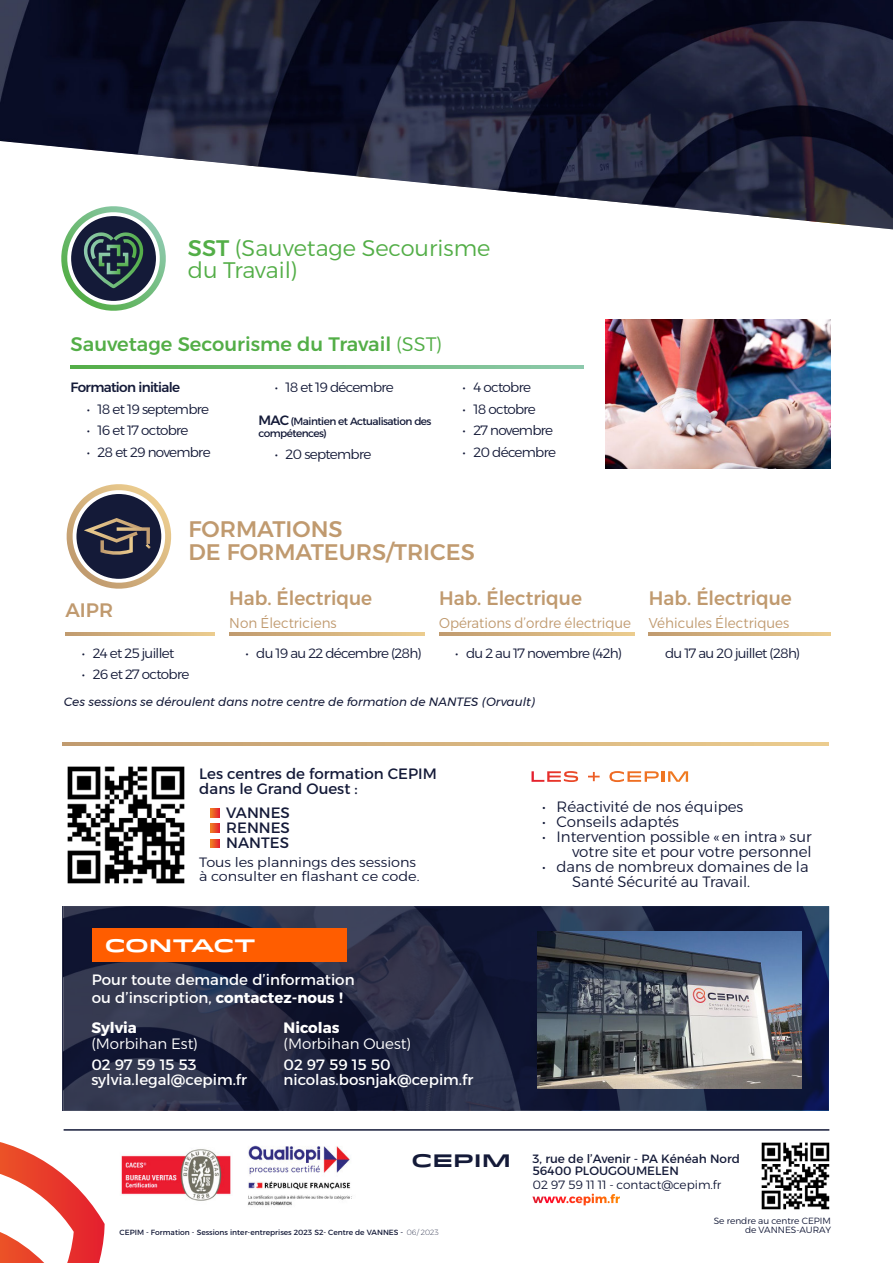
<style>
.page{position:relative;width:893px;height:1263px;background:#fff}
.page>*{position:absolute;margin:0;border:0;box-sizing:border-box;transform-origin:0 0}
.t1{font:300 22.5px/22.5px "Alexandria";color:#53ae47}
.t2{font:500 22.5px/22.5px "Alexandria";color:#c09a6f}
.t3{font:500 19.5px "Alexandria";color:#c09a6f;scale:.95 1}
.t4{font:500 19.5px "Alexandria";color:#53ae47}
.t5{font:500 19.5px "Alexandria";color:#c09a6f}
.t6{font:700 18px "Idlewild";letter-spacing:-.02em;color:#fff}
.t7{font:700 18px "Idlewild";color:#141a38}
.t8{font:300 15px/15px "Alexandria";color:#141a38;text-align:right}
.t9{font:15px/15px "Alexandria";color:#fff}
.t10{font:15px/15px "Alexandria";color:#141a38}
.t11{font:300 15px "Alexandria";color:#fff}
.t12{font:700 15px "Alexandria";color:#fff}
.t13{font:300 14.25px "Alexandria";color:#c09a6f;scale:.95 1}
.t14{font:300 14.25px "Alexandria";color:#c09a6f;scale:.94 1}
.t15{font:300 13.5px "Alexandria";letter-spacing:-.05em;color:#141a38}
.t16{font:300 13.5px/13.5px "Alexandria";color:#141a38;scale:1.07 1}
.t17{font:500 13.5px "Alexandria";letter-spacing:-.05em;color:#141a38}
.t18{font:italic 12px "Montserrat";color:#141a38}
.t19{font:12px/12px "Alexandria";color:#141a38}
.t20{font:300 12px "Alexandria";color:#141a38}
.t21{font:10.5px/11.7px "Alexandria";letter-spacing:-.05em;color:#141a38}
.t22{font:300 9px/9px "Alexandria";color:#141a38;text-align:right}
.t23{font:7.5px "Alexandria";color:#141a38}
.s1{font-weight:500}
.s2{font-weight:300}
.s3{font-weight:500;font-size:13.5px}
.s4{font-weight:700}
.s5{font-weight:200}
</style>
<div class="page">
<svg style="left:667px;top:207px;width:226px;height:22px"></svg>
<img style="left:0;top:0;width:893px;height:207px">
<svg style="left:56px;top:201px;width:115px;height:110px"></svg>
<svg style="left:71px;top:365px;width:512px;height:3px"></svg>
<svg style="left:66px;top:633px;width:148px;height:3px"></svg>
<svg style="left:229px;top:633px;width:195px;height:3px"></svg>
<svg style="left:439px;top:633px;width:195px;height:3px"></svg>
<svg style="left:649px;top:633px;width:182px;height:3px"></svg>
<svg style="left:66px;top:484px;width:106px;height:105px"></svg>
<img style="left:121px;top:1149px;width:110px;height:52px">
<img style="left:248px;top:1145px;width:104px;height:61px">
<svg style="left:532px;top:1193px;width:88px;height:12px"></svg>
<svg style="left:63px;top:743px;width:765px;height:3px"></svg>
<svg style="left:211px;top:809px;width:8px;height:8px"></svg>
<svg style="left:211px;top:824px;width:8px;height:8px"></svg>
<svg style="left:211px;top:839px;width:8px;height:8px"></svg>
<div style="left:64px;top:906px;width:765px;height:204px;background:#141a38;opacity:.5"></div>
<img style="left:67px;top:766px;width:118px;height:118px">
<img style="left:761px;top:1142px;width:69px;height:68px">
<div style="left:92px;top:928px;width:255px;height:34px;background:#ff5d00"></div>
<hr style="left:64px;top:1129px;width:765px;height:2px;background:#141a38">
<svg style="left:531px;top:771px;width:47px;height:11px"></svg>
<svg style="left:588px;top:772px;width:12px;height:9px"></svg>
<svg style="left:609px;top:771px;width:79px;height:11px"></svg>
<svg style="left:0;top:1142px;width:105px;height:121px"></svg>
<img style="left:606px;top:320px;width:225px;height:149px">
<img style="left:537px;top:931px;width:264px;height:157px">
<h1 class="t1" style="left:188px;top:236px;width:304px"><span class="s1">SST</span> (Sauvetage Secourisme du Travail)</h1>
<h2 class="t4" style="left:71px;top:332px;width:373px">Sauvetage Secourisme du Travail <span class="s2">(SST)</span></h2>
<p class="t17" style="left:71px;top:379px;width:111px">Formation initiale</p>
<p class="t15" style="left:87px;top:401px;width:124px">• 18 et 19 septembre</p>
<p class="t15" style="left:87px;top:422px;width:103px">• 16 et 17 octobre</p>
<p class="t15" style="left:87px;top:444px;width:125px">• 28 et 29 novembre</p>
<p class="t15" style="left:275px;top:379px;width:121px">• 18 et 19 décembre</p>
<p class="t21" style="left:259px;top:416px;width:175px"><span class="s3">MAC</span> (Maintien et Actualisation des compétences)</p>
<p class="t15" style="left:275px;top:445px;width:98px">• 20 septembre</p>
<p class="t15" style="left:463px;top:379px;width:70px">• 4 octobre</p>
<p class="t15" style="left:463px;top:401px;width:75px">• 18 octobre</p>
<p class="t15" style="left:463px;top:422px;width:92px">• 27 novembre</p>
<p class="t15" style="left:463px;top:444px;width:95px">• 20 décembre</p>
<h1 class="t2" style="left:188px;top:518px;width:288px">FORMATIONS<br>DE FORMATEURS/TRICES</h1>
<h2 class="t5" style="left:65px;top:598px;width:49px">AIPR</h2>
<p class="t15" style="left:82px;top:645px;width:94px">• 24 et 25 juillet</p>
<p class="t15" style="left:82px;top:666px;width:109px">• 26 et 27 octobre</p>
<h2 class="t3" style="left:229px;top:586px;width:152px">Hab. Électrique</h2>
<p class="t13" style="left:229px;top:614px;width:115px">Non Électriciens</p>
<p class="t15" style="left:245px;top:645px;width:178px">• du 19 au 22 décembre (28h)</p>
<h2 class="t3" style="left:439px;top:586px;width:152px">Hab. Électrique</h2>
<p class="t14" style="left:439px;top:614px;width:206px">Opérations d’ordre électrique</p>
<p class="t15" style="left:455px;top:645px;width:168px">• du 2 au 17 novembre (42h)</p>
<p class="t18" style="left:64px;top:694px;width:473px">Ces sessions se déroulent dans notre centre de formation de NANTES (Orvault)</p>
<h2 class="t3" style="left:649px;top:586px;width:152px">Hab. Électrique</h2>
<p class="t13" style="left:649px;top:614px;width:149px">Véhicules Électriques</p>
<p class="t15" style="left:665px;top:645px;width:137px">du 17 au 20 juillet (28h)</p>
<p class="t10" style="left:199px;top:766px;width:239px">Les centres de formation CEPIM dans le Grand Ouest :</p>
<p class="t10" style="left:211px;top:805px;width:81px">• VANNES</p>
<p class="t10" style="left:211px;top:820px;width:81px">• RENNES</p>
<p class="t10" style="left:211px;top:835px;width:80px">• NANTES</p>
<p class="t16" style="left:199px;top:856px;width:207px">Tous les plannings des sessions à consulter en flashant ce code.</p>
<h3 class="t6" style="left:105px;top:937px;width:153px">CONTACT</h3>
<p class="t9" style="left:92px;top:971px;width:264px;line-height:17.7px">Pour toute demande d’information ou d’inscription, <span class="s4">contactez-nous !</span></p>
<p class="t12" style="left:91px;top:1018px;width:47px">Sylvia</p>
<p class="t11" style="left:91px;top:1034px;width:108px">(Morbihan Est)</p>
<p class="t9" style="left:91px;top:1057px;width:157px">02 97 59 15 53 sylvia.legal@cepim.fr</p>
<p class="t12" style="left:284px;top:1018px;width:57px">Nicolas</p>
<p class="t11" style="left:284px;top:1034px;width:129px">(Morbihan Ouest)</p>
<p class="t9" style="left:284px;top:1057px;width:191px">02 97 59 15 50 nicolas.bosnjak@cepim.fr</p>
<p class="t8" style="left:542px;top:799px;width:203px">• Réactivité de nos équipes</p>
<p class="t8" style="left:542px;top:814px;width:138px">• Conseils adaptés</p>
<p class="t8" style="left:542px;top:829px;width:271px">• Intervention possible « en intra » sur votre site et pour votre personnel</p>
<p class="t8" style="left:572px;top:859px;width:238px;text-align:left;text-indent:-30px">• dans de nombreux domaines de la<br>Santé Sécurité au Travail.</p>
<h3 class="t7" style="left:412px;top:1152px;width:101px">CEPIM</h3>
<p class="t23" style="left:120px;top:1227px;width:321px">CEPIM - Formation - Sessions inter-entreprises 2023 S2- Centre de VANNES - <span class="s5">06/ 2023</span></p>
<p class="t19" style="left:532px;top:1152px;width:209px">3, rue de l’Avenir - PA Kénéah Nord<br>56400 PLOUGOUMELEN</p>
<p class="t20" style="left:532px;top:1177px;width:190px">02 97 59 11 11 - contact@cepim.fr</p>
<p class="t22" style="left:714px;top:1216px;width:119px">Se rendre au centre CEPIM de VANNES-AURAY</p>
</div>
